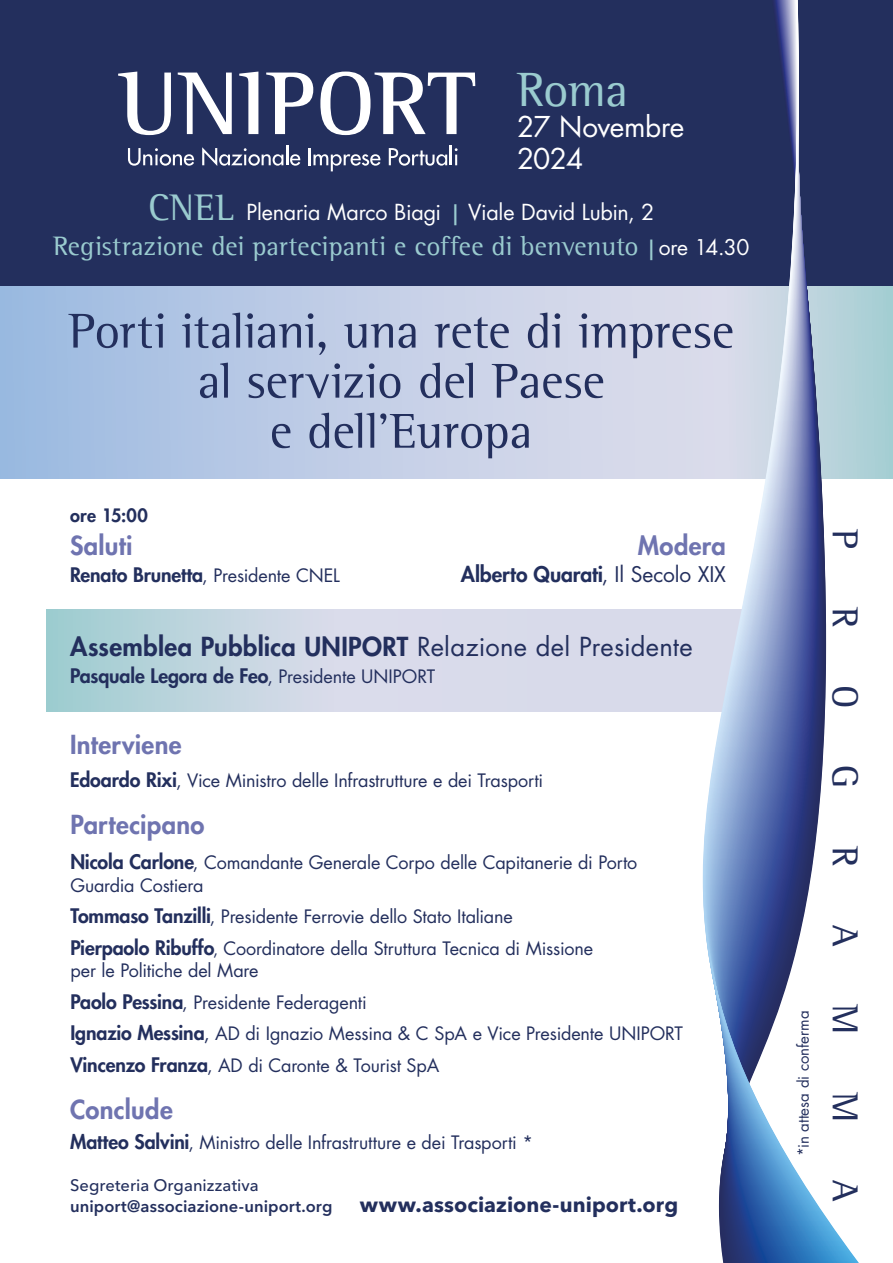
<style>
.page{position:relative;width:893px;height:1263px;background:#fff}
.page>*{position:absolute;margin:0;border:0;box-sizing:border-box;transform-origin:0 0}
.t1{font:50.1px/50.1px "Agfa Rotis Semi Serif";letter-spacing:-.005em;color:#232f5d;text-align:center}
.t2{font:49.35px "Agfa Rotis Semi Serif";color:#9acbcf}
.t3{font:37.05px "Agfa Rotis Semi Serif";color:#232f5d}
.t4{font:27.9px/31.2px "Futura Std";letter-spacing:-.025em;color:#fff}
.t5{font:27.3px "Agfa Rotis Semi Serif";letter-spacing:.005em;color:#9acbcf}
.t6{font:800 25.5px "Futura Std";letter-spacing:.015em;color:#232f5d}
.t7{font:800 25.5px "Futura Std";letter-spacing:.015em;color:#6f74b0}
.t8{font:21.45px "Futura Std";letter-spacing:-.015em;color:#fff}
.t9{font:700 21px "Avenir Next LT Pro";letter-spacing:.005em;color:#232f5d}
.t10{font:800 21px "Futura Std";letter-spacing:-.005em;color:#232f5d}
.t11{font:800 19.5px "Futura Std";letter-spacing:-.005em;color:#232f5d}
.t12{font:18px/31.5px "Futura Std";letter-spacing:-.01em;color:#232f5d}
.t13{font:800 18px "Futura Std";letter-spacing:.015em;color:#232f5d}
.t14{font:600 16.5px "Avenir Next LT Pro";letter-spacing:.005em;color:#232f5d}
.t15{font:500 16.5px "Avenir Next LT Pro";letter-spacing:.005em;color:#232f5d}
.t16{font:15px "Futura Std";color:#232f5d}
.s1{font-family:"Agfa Rotis Semi Serif";font-size:37.95px;color:#9acbcf}
.s2{font-family:"Avenir Next LT Pro";font-weight:600;font-size:21px;color:#9acbcf}
.s3{font-family:"Avenir Next LT Pro";font-weight:600;font-size:20.55px}
.s4{font-family:"Futura Std";font-size:21px;color:#fff}
.s5{font-weight:800;font-size:19.5px}
.s6{font-weight:400}
.s7{font-weight:400;font-size:18px}
.s8{font-size:16.5px}
.s9{font-size:19.5px}
</style>
<div class="page">
<svg style="left:46px;top:609px;width:623px;height:102px;background:#cbd7e4"></svg>
<div style="left:0;top:0;width:893px;height:293px;background:#232f5d"></div>
<svg style="left:0;top:287px;width:893px;height:191px;background:#bccce5"></svg>
<svg style="left:669px;top:286px;width:26px;height:426px"></svg>
<svg style="left:695px;top:0;width:164px;height:1263px"></svg>
<svg style="left:118px;top:72px;width:53px;height:63px"></svg>
<svg style="left:178px;top:73px;width:54px;height:61px"></svg>
<svg style="left:239px;top:72px;width:19px;height:62px"></svg>
<svg style="left:266px;top:73px;width:47px;height:61px"></svg>
<svg style="left:320px;top:72px;width:155px;height:63px"></svg>
<svg style="left:128px;top:148px;width:66px;height:18px"></svg>
<svg style="left:202px;top:147px;width:81px;height:19px"></svg>
<hr style="left:286px;top:145px;width:2px;height:20px;background:#fff">
<svg style="left:290px;top:154px;width:10px;height:12px"></svg>
<svg style="left:309px;top:148px;width:71px;height:23px"></svg>
<svg style="left:389px;top:148px;width:58px;height:18px"></svg>
<hr style="left:450px;top:145px;width:2px;height:20px;background:#fff">
<svg style="left:455px;top:148px;width:3px;height:17px"></svg>
<h2 class="t2" style="left:517px;top:61px;width:113px">Roma</h2>
<h3 class="t4" style="left:517px;top:112px;width:169px">27 Novembre<br>2024</h3>
<p class="t8" style="left:148px;top:198px;width:508px"><span class="s1">CNEL</span> Plenaria Marco Biagi <span class="s2">|</span> Viale David Lubin, 2</p>
<h3 class="t5" style="left:53px;top:230px;width:698px">Registrazione dei partecipanti e coffee di benvenuto <span class="s3">|</span> <span class="s4">ore 14.30</span></h3>
<h1 class="t1" style="left:68px;top:306px;width:667px">Porti italiani, una rete di imprese al servizio del Paese<br>e dell’Europa</h1>
<p class="t13" style="left:70px;top:504px;width:79px">ore 15:00</p>
<h3 class="t7" style="left:70px;top:530px;width:64px">Saluti</h3>
<p class="t12" style="left:70px;top:560px;width:271px"><span class="s5">Renato Brunetta</span>, Presidente CNEL</p>
<h3 class="t7" style="left:638px;top:530px;width:90px">Modera</h3>
<p class="t10" style="left:461px;top:561px;width:267px">Alberto Quarati<span class="s6">, Il Secolo XIX</span></p>
<h3 class="t6" style="left:70px;top:630px;width:624px">Assemblea Pubblica UNIPORT <span class="s6">Relazione del Presidente</span></h3>
<p class="t11" style="left:70px;top:664px;width:367px">Pasquale Legora de Feo<span class="s7">, Presidente UNIPORT</span></p>
<h3 class="t7" style="left:70px;top:728px;width:113px">Interviene</h3>
<p class="t12" style="left:70px;top:765px;width:475px"><span class="s5">Edoardo Rixi</span>, Vice Ministro delle Infrastrutture e dei Trasporti</p>
<h3 class="t7" style="left:70px;top:809px;width:136px">Partecipano</h3>
<p class="t12" style="left:70px;top:852px;width:568px;line-height:22.5px"><span class="s5">Nicola Carlone</span>, Comandante Generale Corpo delle Capitanerie di Porto<br>Guardia Costiera</p>
<p class="t12" style="left:70px;top:901px;width:524px"><span class="s5">Tommaso Tanzilli</span>, Presidente Ferrovie dello Stato Italiane<br><span class="s5">Pierpaolo Ribuffo</span><span class="s8">,</span> Coordinatore della Struttura Tecnica di Missione</p>
<p class="t12" style="left:70px;top:955px;width:614px">per le Politiche del Mare<br><span class="s5">Paolo Pessina</span>, Presidente Federagenti<br><span class="s5">Ignazio Messina</span><span class="s9">,</span> AD di Ignazio Messina &amp; C SpA e Vice Presidente UNIPORT <span class="s5">Vincenzo Franza</span>, AD di Caronte &amp; Tourist SpA</p>
<h3 class="t7" style="left:70px;top:1093px;width:104px">Conclude</h3>
<p class="t12" style="left:70px;top:1127px;width:464px"><span class="s5">Matteo Salvini</span>, Ministro delle Infrastrutture e dei Trasporti *</p>
<p class="t15" style="left:70px;top:1175px;width:190px">Segreteria Organizzativa</p>
<p class="t14" style="left:70px;top:1196px;width:264px">uniport@associazione-uniport.org</p>
<p class="t9" style="left:360px;top:1191px;width:320px">www.associazione-uniport.org</p>
<h3 class="t3" style="left:867px;top:529px;width:21px;rotate:90deg">P</h3>
<h3 class="t3" style="left:867px;top:607px;width:22px;rotate:90deg">R</h3>
<h3 class="t3" style="left:867px;top:684px;width:25px;rotate:90deg">O</h3>
<h3 class="t3" style="left:867px;top:765px;width:25px;rotate:90deg">G</h3>
<h3 class="t3" style="left:867px;top:846px;width:22px;rotate:90deg">R</h3>
<p class="t16" style="left:794px;top:1156px;width:147px;rotate:-90deg">*in attesa di conferma</p>
<h3 class="t3" style="left:867px;top:925px;width:23px;rotate:90deg">A</h3>
<h3 class="t3" style="left:867px;top:1004px;width:32px;rotate:90deg">M</h3>
<h3 class="t3" style="left:867px;top:1092px;width:32px;rotate:90deg">M</h3>
<h3 class="t3" style="left:867px;top:1180px;width:23px;rotate:90deg">A</h3>
</div>
